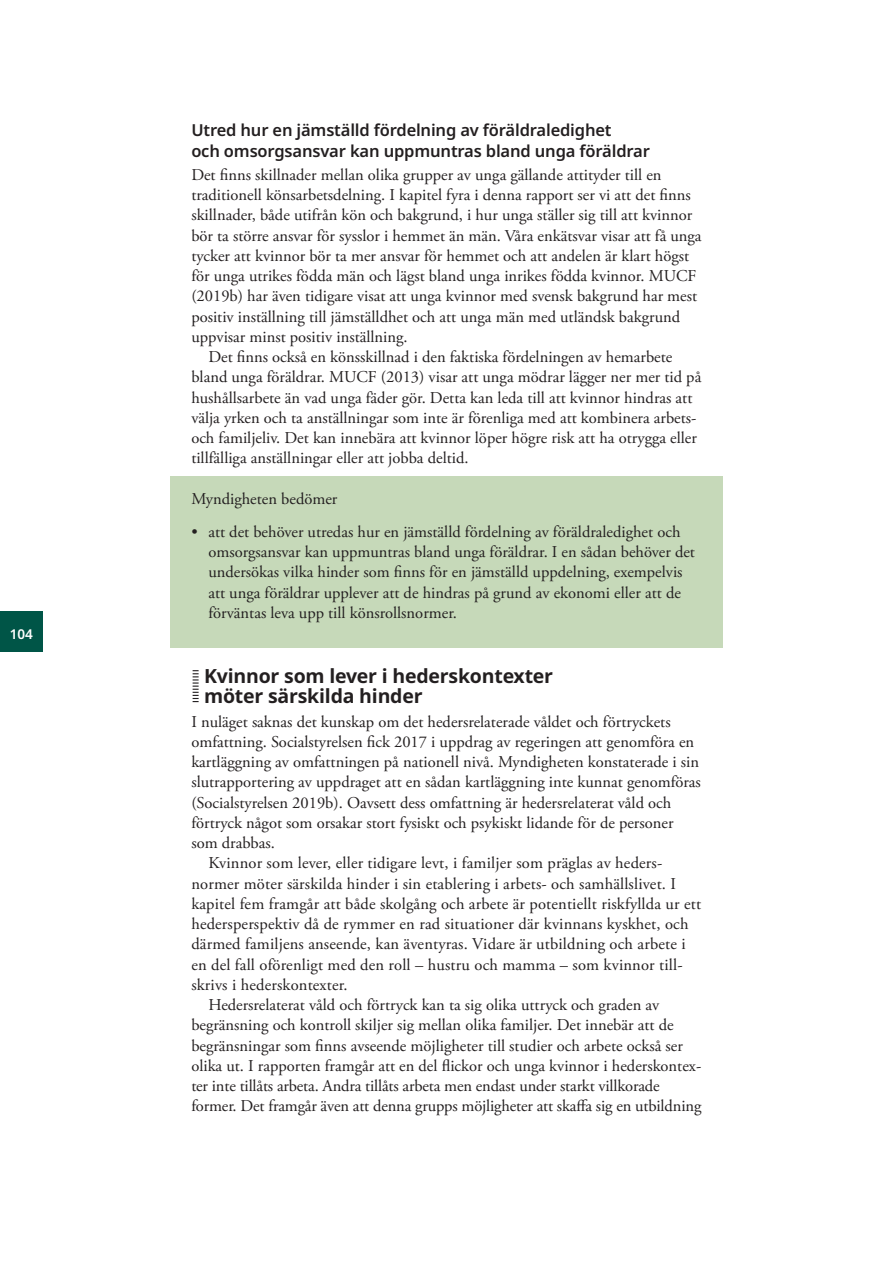
<style>
.page{position:relative;width:893px;height:1263px;background:#fff}
.page>*{position:absolute;margin:0;border:0;box-sizing:border-box;transform-origin:0 0}
.MELLIS_1B__H2{font:700 19.5px/20.2px "Noto Sans";letter-spacing:-.01em;color:#231f20}
.BRÖDTEXT___Indrag{font:16.5px/20.2px "Adobe Garamond Pro";color:#231f20}
.BRÖDTEXT___Normal{font:16.5px/20.2px "Adobe Garamond Pro";color:#231f20}
.PUNKTLISTA_1{font:16.5px/20.2px "Adobe Garamond Pro";color:#231f20}
.MELLIS_2B__H3{font:600 16.5px/20.2px "Noto Sans";letter-spacing:-.01em;color:#231f20}
.t1{font:600 13.5px "Noto Sans";color:#fff}
</style>
<div class="page">
<div style="left:0;top:611px;width:43px;height:41px;background:#005547"></div>
<div style="left:170px;top:477px;width:553px;height:171px;background:#c6d9b9"></div>
<svg style="left:193px;top:670px;width:6px;height:32px"></svg>
<p class="t1" style="left:10px;top:624px;width:25px">104</p>
<h3 class="MELLIS_2B__H3" style="left:191px;top:121px;width:460px">Utred hur en jämställd fördelning av föräldraledighet<br>och omsorgsansvar kan uppmuntras bland unga föräldrar</h3>
<p class="BRÖDTEXT___Normal" style="left:191px;top:165px;width:512px">Det finns skillnader mellan olika grupper av unga gällande attityder till en traditionell könsarbetsdelning. I kapitel fyra i denna rapport ser vi att det finns skillnader, både utifrån kön och bakgrund, i hur unga ställer sig till att kvinnor bör ta större ansvar för sysslor i hemmet än män. Våra enkätsvar visar att få unga tycker att kvinnor bör ta mer ansvar för hemmet och att andelen är klart högst för unga utrikes födda män och lägst bland unga inrikes födda kvinnor. MUCF (2019b) har även tidigare visat att unga kvinnor med svensk bakgrund har mest positiv inställning till jämställdhet och att unga män med utländsk bakgrund uppvisar minst positiv inställning.</p>
<p class="BRÖDTEXT___Indrag" style="left:191px;top:347px;width:511px;text-indent:17px">Det finns också en könsskillnad i den faktiska fördelningen av hemarbete bland unga föräldrar. MUCF (2013) visar att unga mödrar lägger ner mer tid på hushållsarbete än vad unga fäder gör. Detta kan leda till att kvinnor hindras att välja yrken och ta anställningar som inte är förenliga med att kombinera arbets&shy;och familjeliv. Det kan innebära att kvinnor löper högre risk att ha otrygga eller tillfälliga anställningar eller att jobba deltid.</p>
<h3 class="BRÖDTEXT___Normal" style="left:191px;top:489px;width:148px">Myndigheten bedömer</h3>
<p class="PUNKTLISTA_1" style="left:208px;top:522px;width:488px;text-indent:-17px">• att det behöver utredas hur en jämställd fördelning av föräldraledighet och omsorgsansvar kan uppmuntras bland unga föräldrar. I en sådan behöver det undersökas vilka hinder som finns för en jämställd uppdelning, exempelvis att unga föräldrar upplever att de hindras på grund av ekonomi eller att de förväntas leva upp till könsrollsnormer.</p>
<h2 class="MELLIS_1B__H2" style="left:204px;top:666px;width:351px">Kvinnor som lever i hederskontexter möter särskilda hinder</h2>
<p class="BRÖDTEXT___Normal" style="left:191px;top:712px;width:511px">I nuläget saknas det kunskap om det hedersrelaterade våldet och förtryckets omfattning. Socialstyrelsen fick 2017 i uppdrag av regeringen att genomföra en kartläggning av omfattningen på nationell nivå. Myndigheten konstaterade i sin slutrapportering av uppdraget att en sådan kartläggning inte kunnat genomföras (Socialstyrelsen 2019b). Oavsett dess omfattning är hedersrelaterat våld och förtryck något som orsakar stort fysiskt och psykiskt lidande för de personer som drabbas.</p>
<p class="BRÖDTEXT___Indrag" style="left:191px;top:854px;width:511px;text-indent:17px">Kvinnor som lever, eller tidigare levt, i familjer som präglas av heders&shy;normer möter särskilda hinder i sin etablering i arbets- och samhällslivet. I kapitel fem framgår att både skolgång och arbete är potentiellt riskfyllda ur ett hedersperspektiv då de rymmer en rad situationer där kvinnans kyskhet, och därmed familjens anseende, kan äventyras. Vidare är utbildning och arbete i en del fall oförenligt med den roll – hustru och mamma – som kvinnor till&shy;skrivs i hederskontexter.</p>
<p class="BRÖDTEXT___Indrag" style="left:191px;top:995px;width:512px;text-indent:17px">Hedersrelaterat våld och förtryck kan ta sig olika uttryck och graden av begränsning och kontroll skiljer sig mellan olika familjer. Det innebär att de begränsningar som finns avseende möjligheter till studier och arbete också ser olika ut. I rapporten framgår att en del flickor och unga kvinnor i hederskontex&shy;ter inte tillåts arbeta. Andra tillåts arbeta men endast under starkt villkorade former. Det framgår även att denna grupps möjligheter att skaffa sig en utbildning</p>
</div>
